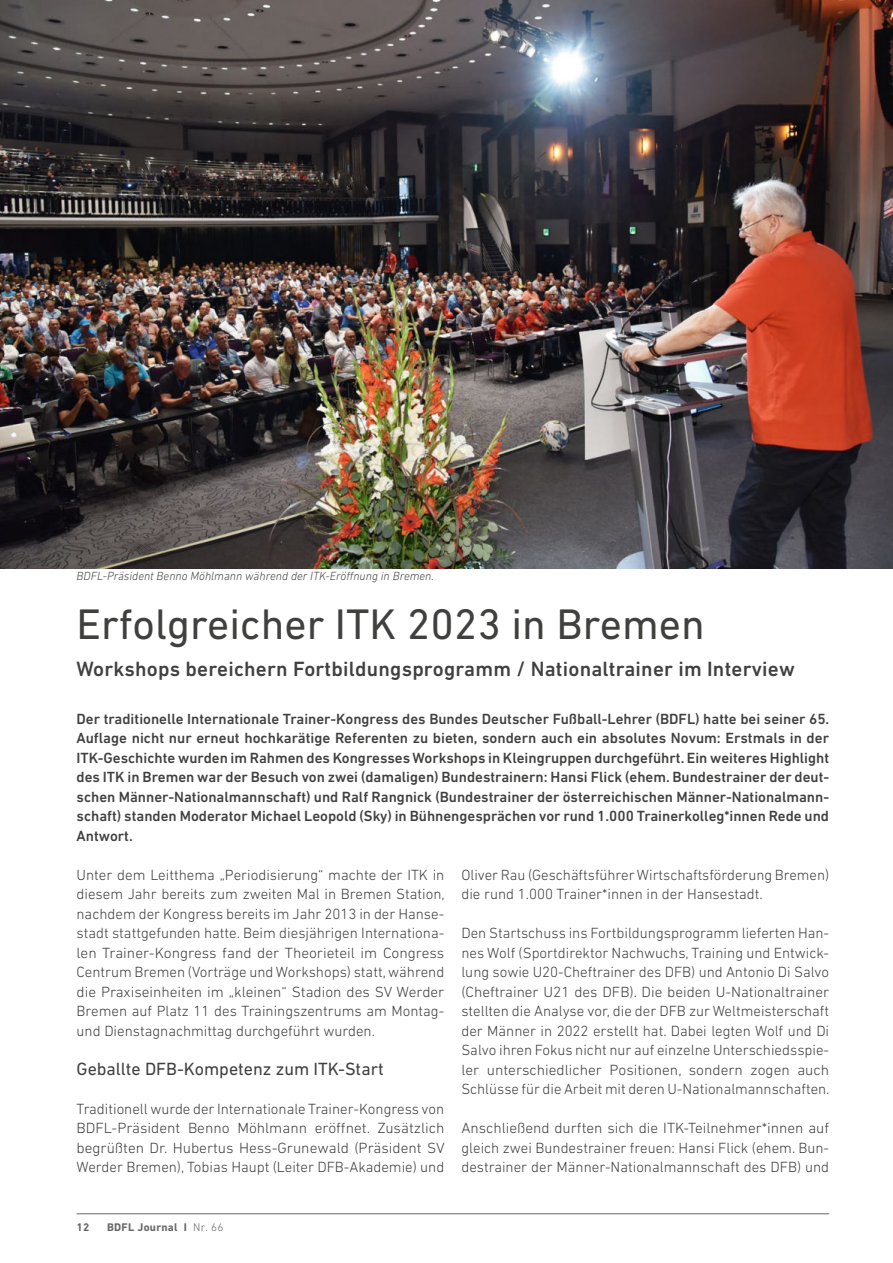
<style>
.page{position:relative;width:893px;height:1263px;background:#fff}
.page>*{position:absolute;margin:0;border:0;box-sizing:border-box;transform-origin:0 0}
.t1{font:43.5px "DIN Next LT Pro";color:#40403f}
.t2{font:500 21px "DIN Next LT Pro";letter-spacing:.01em;color:#40403f}
.t3{font:18px "DIN Next LT Pro";color:#40403f}
.t4{font:300 15px/19.5px "DIN Next LT Pro";color:#40403f;text-align:justify}
.t5{font:500 15px/19.5px "DIN Next LT Pro";color:#40403f;text-align:justify}
.t6{font:italic 300 12px "DIN Next LT Pro";color:#40403f}
.t7{font:700 11.25px "DIN Next LT Pro";letter-spacing:.025em;color:#686867}
.s1{font-weight:300}
</style>
<div class="page">
<hr style="left:77px;top:1213px;width:752px;height:1px;background:#686867">
<img style="left:0;top:0;width:893px;height:568px">
<p class="t6" style="left:77px;top:571px;width:359px">BDFL-Präsident Benno Möhlmann während der ITK-Eröffnung in Bremen.</p>
<h1 class="t1" style="left:77px;top:609px;width:630px">Erfolgreicher ITK 2023 in Bremen</h1>
<h2 class="t2" style="left:77px;top:658px;width:720px">Workshops bereichern Fortbildungsprogramm / Nationaltrainer im Interview</h2>
<p class="t5" style="left:77px;top:709px;width:754px">Der traditionelle Internationale Trainer-Kongress des Bundes Deutscher Fußball-Lehrer (BDFL) hatte bei seiner 65.<br>Auflage nicht nur erneut hochkarätige Referenten zu bieten, sondern auch ein absolutes Novum: Erstmals in der ITK-Geschichte wurden im Rahmen des Kongresses Workshops in Kleingruppen durchgeführt. Ein weiteres Highlight des ITK in Bremen war der Besuch von zwei (damaligen) Bundestrainern: Hansi Flick (ehem. Bundestrainer der deut&shy;schen Männer-Nationalmannschaft) und Ralf Rangnick (Bundestrainer der österreichischen Männer-Nationalmann&shy;schaft) standen Moderator Michael Leopold (Sky) in Bühnengesprächen vor rund 1.000 Trainerkolleg*innen Rede und Antwort.</p>
<p class="t4" style="left:77px;top:865px;width:370px">Unter dem Leitthema „Periodisierung“ machte der ITK in diesem Jahr bereits zum zweiten Mal in Bremen Station, nachdem der Kongress bereits im Jahr 2013 in der Hanse&shy;stadt stattgefunden hatte. Beim diesjährigen Internationa&shy;len Trainer-Kongress fand der Theorieteil im Congress Centrum Bremen (Vorträge und Workshops) statt, während die Praxiseinheiten im „kleinen“ Stadion des SV Werder Bremen auf Platz 11 des Trainingszentrums am Montag&shy;und Dienstagnachmittag durchgeführt wurden.</p>
<p class="t3" style="left:77px;top:1062px;width:309px">Geballte DFB-Kompetenz zum ITK-Start</p>
<p class="t4" style="left:77px;top:1099px;width:370px">Traditionell wurde der Internationale Trainer-Kongress von BDFL-Präsident Benno Möhlmann eröffnet. Zusätzlich begrüßten Dr. Hubertus Hess-Grunewald (Präsident SV Werder Bremen), Tobias Haupt (Leiter DFB-Akademie) und</p>
<p class="t4" style="left:461px;top:865px;width:369px">Oliver Rau (Geschäftsführer Wirtschaftsförderung Bremen) die rund 1.000 Trainer*innen in der Hansestadt.</p>
<p class="t4" style="left:461px;top:923px;width:370px">Den Startschuss ins Fortbildungsprogramm lieferten Han&shy;nes Wolf (Sportdirektor Nachwuchs, Training und Entwick&shy;lung sowie U20-Cheftrainer des DFB) und Antonio Di Salvo (Cheftrainer U21 des DFB). Die beiden U-Nationaltrainer stellten die Analyse vor, die der DFB zur Weltmeisterschaft der Männer in 2022 erstellt hat. Dabei legten Wolf und Di Salvo ihren Fokus nicht nur auf einzelne Unterschiedsspie&shy;ler unterschiedlicher Positionen, sondern zogen auch Schlüsse für die Arbeit mit deren U-Nationalmannschaften.</p>
<p class="t4" style="left:461px;top:1118px;width:369px">Anschließend durften sich die ITK-Teilnehmer*innen auf gleich zwei Bundestrainer freuen: Hansi Flick (ehem. Bun&shy;destrainer der Männer-Nationalmannschaft des DFB) und</p>
<p class="t7" style="left:77px;top:1220px;width:14px">12</p>
<p class="t7" style="left:107px;top:1220px;width:118px">BDFL Journal I <span class="s1">Nr. 66</span></p>
</div>
